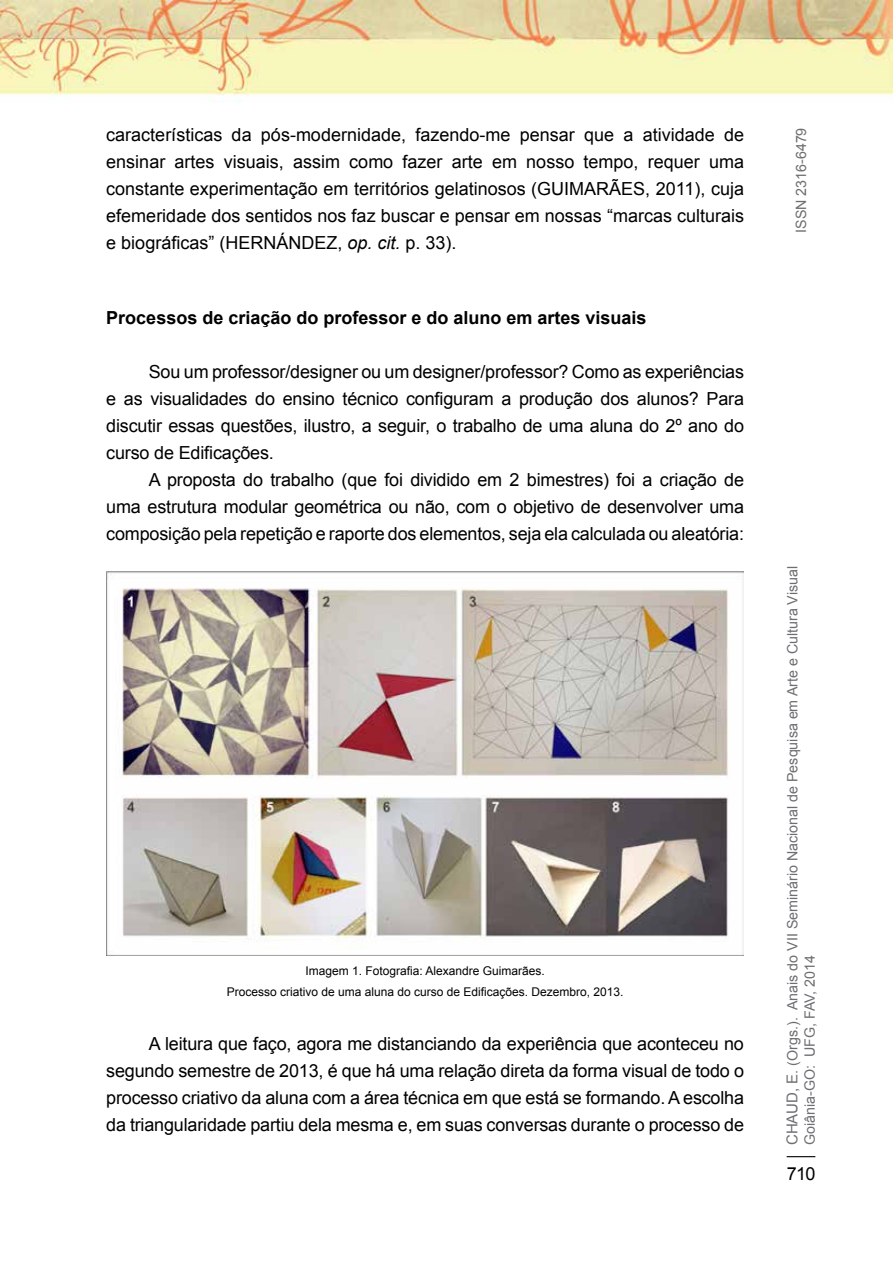
<style>
.page{position:relative;width:893px;height:1263px;background:#fff}
.page>*{position:absolute;margin:0;border:0;box-sizing:border-box;transform-origin:0 0}
.t1{font:18px/27px "Arial";letter-spacing:-.01em;color:#000;text-align:justify}
.t2{font:700 18px "Arial";color:#000}
.t3{font:14.25px/17.1px "Arial";color:#6d6e71}
.t4{font:12px/20.7px "Arial";color:#000;text-align:center}
.s1{font-style:italic}
.s2{font-size:15px}
</style>
<div class="page">
<svg style="left:787px;top:1156px;width:28px;height:1px"></svg>
<img style="left:0;top:0;width:893px;height:102px">
<img style="left:107px;top:571px;width:637px;height:385px">
<p class="t1" style="left:106px;top:121px;width:639px">características da pós-modernidade, fazendo-me pensar que a atividade de ensinar artes visuais, assim como fazer arte em nosso tempo, requer uma constante experimentação em territórios gelatinosos (GUIMARÃES, 2011), cuja efemeridade dos sentidos nos faz buscar e pensar em nossas “marcas culturais e biográficas” (HERNÁNDEZ, <span class="s1">op. cit.</span> p. 33).</p>
<p class="t2" style="left:106px;top:306px;width:542px">Processos de criação do professor e do aluno em artes visuais</p>
<p class="t1" style="left:106px;top:359px;width:639px;text-indent:43px">Sou um professor/designer ou um designer/professor? Como as experiências e as visualidades do ensino técnico configuram a produção dos alunos? Para discutir essas questões, ilustro, a seguir, o trabalho de uma aluna do 2º ano do curso de Edificações.</p>
<p class="t1" style="left:106px;top:467px;width:639px;text-indent:43px">A proposta do trabalho (que foi dividido em 2 bimestres) foi a criação de uma estrutura modular geométrica ou não, com o objetivo de desenvolver uma composição pela repetição e raporte dos elementos, seja ela calculada ou aleatória:</p>
<p class="t4" style="left:227px;top:961px;width:398px">Imagem 1. Fotografia: Alexandre Guimarães.<br>Processo criativo de uma aluna do curso de Edificações. Dezembro, 2013.</p>
<p class="t1" style="left:106px;top:1030px;width:639px;text-indent:43px">A leitura que faço, agora me distanciando da experiência que aconteceu no segundo semestre de 2013, é que há uma relação direta da forma visual de todo o processo criativo da aluna com a área técnica em que está se formando. A escolha da triangularidade partiu dela mesma e, em suas conversas durante o processo de</p>
<p class="t3" style="left:793px;top:233px;width:107px;rotate:-90deg">ISSN 2316-6479</p>
<p class="t3" style="left:784px;top:1145px;width:581px;rotate:-90deg"><span class="s2">Chaud, E</span>. (Orgs.). Anais do VII Seminário Nacional de Pesquisa em Arte e Cultura Visual<br>Goiânia-GO: U FG, FAV, 2014</p>
<p class="t1" style="left:787px;top:1160px;width:30px">710</p>
</div>
